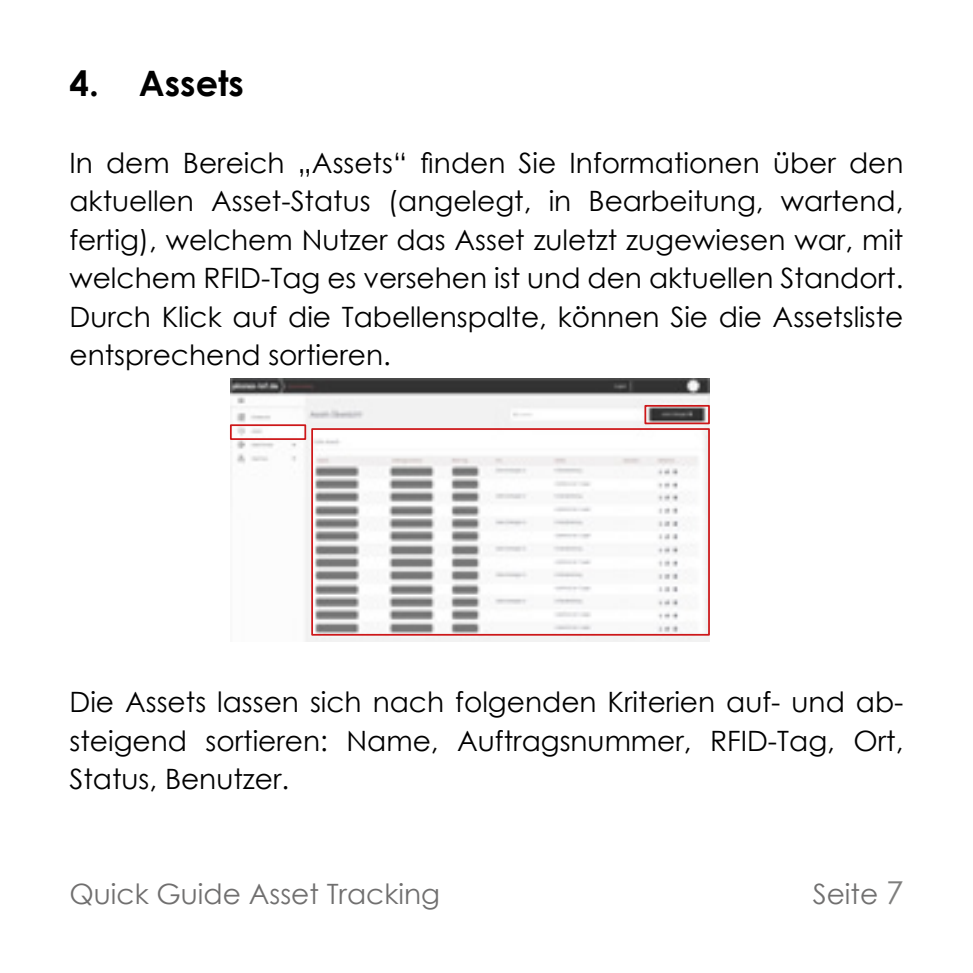
<style>
.page{position:relative;width:973px;height:973px;background:#fff}
.page>*{position:absolute;margin:0;border:0;box-sizing:border-box;transform-origin:0 0}
.t1{font:700 35px "Century Gothic";color:#000}
.t2{font:28px/38.5px "Century Gothic";color:#000;text-align:justify}
.t3{font:28px "Century Gothic";color:#706f6f}
.s1{font-size:31.5px;color:#7e7e7d}
</style>
<div class="page">
<img style="left:231px;top:378px;width:478px;height:263px">
<div style="left:230px;top:424px;width:76px;height:16px;border:2px solid #cd1719"></div>
<div style="left:311px;top:428px;width:398px;height:207px;border:2px solid #cd1719"></div>
<div style="left:644px;top:405px;width:65px;height:19px;border:2px solid #cd1719"></div>
<p class="t1" style="left:69px;top:56px;width:176px">4. Assets</p>
<p class="t2" style="left:69px;top:143px;width:835px">In dem Bereich „Assets“ finden Sie Informationen über den aktuellen Asset-Status (angelegt, in Bearbeitung, wartend, fertig), welchem Nutzer das Asset zuletzt zugewiesen war, mit welchem RFID-Tag es versehen ist und den aktuellen Standort.<br>Durch Klick auf die Tabellenspalte, können Sie die Assetsliste entsprechend sortieren.</p>
<p class="t2" style="left:69px;top:682px;width:835px">Die Assets lassen sich nach folgenden Kriterien auf- und ab&shy;steigend sortieren: Name, Auftragsnummer, RFID-Tag, Ort, Status, Benutzer.</p>
<p class="t3" style="left:69px;top:873px;width:372px">Quick Guide Asset Tracking</p>
<p class="t3" style="left:812px;top:873px;width:92px">Seite <span class="s1">7</span></p>
</div>
